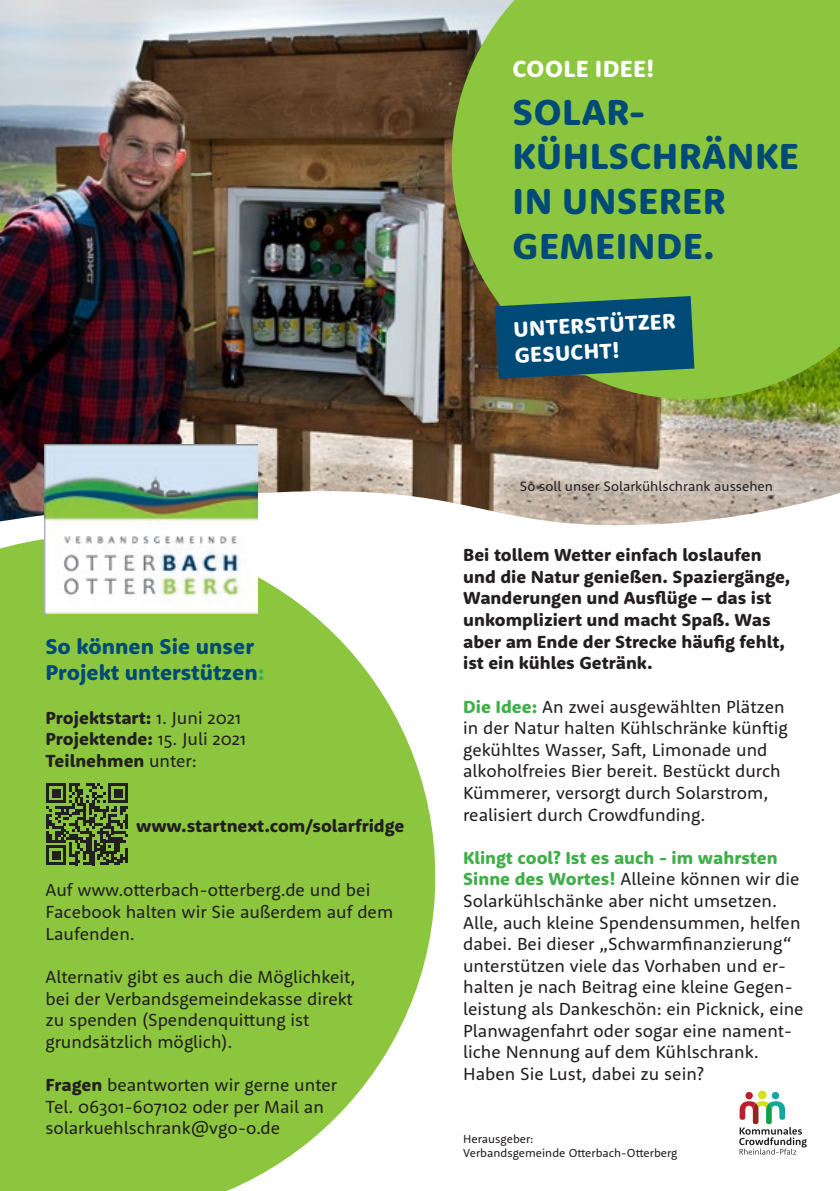
<style>
.page{position:relative;width:840px;height:1191px;background:#fff}
.page>*{position:absolute;margin:0;border:0;box-sizing:border-box;transform-origin:0 0}
.t1{font:800 37.2px/44.6px "Rooney Sans";letter-spacing:.015em;color:#004a77}
.t2{font:800 24px "Rooney Sans";letter-spacing:.015em;color:#fff}
.t3{font:800 22px/26.4px "Rooney Sans";color:#004a77}
.t4{font:800 22px/26.4px "Rooney Sans";color:#fff}
.t5{font:18px/21.6px "Rooney Sans";color:#231f20}
.t6{font:800 18px/21.6px "Rooney Sans";color:#231f20}
.t7{font:14px "Rooney Sans";color:#231f20}
.t8{font:12px/14.4px "Rooney Sans";color:#231f20}
.s1{color:#40ae49}
.s2{font-weight:400}
.s3{font-weight:800}
.s4{font-weight:800;color:#40ae49}
</style>
<div class="page">
<img style="left:0;top:0;width:839px;height:526px">
<svg style="left:0;top:535px;width:435px;height:656px;fill:#8cc63e"></svg>
<svg style="left:451px;top:0;width:388px;height:399px;background:#88bb3d"></svg>
<svg style="left:494px;top:296px;width:200px;height:83px;background:#12566d"></svg>
<img style="left:45px;top:444px;width:212px;height:169px">
<svg style="left:46px;top:783px;width:82px;height:82px;background:#526a2d"></svg>
<hr style="left:125px;top:848px;width:3px;height:14px;background:#231f20">
<svg style="left:757px;top:1090px;width:9px;height:9px"></svg>
<div style="left:745px;top:1092px;width:7px;height:7px;background:#be1d2c;border-radius:50%"></div>
<div style="left:771px;top:1092px;width:7px;height:7px;background:#12a79d;border-radius:50%"></div>
<svg style="left:739px;top:1101px;width:67px;height:53px"></svg>
<p class="t3" style="left:45px;top:632px;width:220px">So können Sie unser<br>Projekt unterstützen<span class="s1">:</span></p>
<p class="t6" style="left:45px;top:706px;width:202px">Projektstart: <span class="s2">1. Juni 2021<br></span>Projektende: <span class="s2">15. Juli 2021<br></span>Teilnehmen <span class="s2">unter:</span></p>
<p class="t6" style="left:136px;top:814px;width:269px">www.startnext.com/solarfridge</p>
<p class="t5" style="left:45px;top:879px;width:349px">Auf www.otterbach-otterberg.de und bei<br>Facebook halten wir Sie außerdem auf dem<br>Laufenden.</p>
<p class="t5" style="left:45px;top:965px;width:311px">Alternativ gibt es auch die Möglichkeit, bei der Verbandsgemeindekasse direkt zu spenden (Spendenquittung ist grundsätzlich möglich).</p>
<p class="t5" style="left:45px;top:1073px;width:293px"><span class="s3">Fragen</span> beantworten wir gerne unter<br>Tel. 06301-607102 oder per Mail an solarkuehlschrank@vgo-o.de</p>
<h2 class="t2" style="left:512px;top:53px;width:144px">COOLE IDEE!</h2>
<h1 class="t1" style="left:512px;top:89px;width:287px">SOLAR-<br>KÜHLSCHRÄNKE<br>IN UNSERER<br>GEMEINDE.</h1>
<p class="t4" style="left:512px;top:315px;width:164px;rotate:-3deg">UNTERSTÜTZER<br>GESUCHT!</p>
<p class="t7" style="left:519px;top:477px;width:255px">So soll unser Solarkühlschrank aussehen</p>
<p class="t6" style="left:463px;top:543px;width:329px">Bei tollem Wetter einfach loslaufen und die Natur genießen. Spaziergänge, Wanderungen und Ausflüge – das ist unkompliziert und macht Spaß. Was aber am Ende der Strecke häufig fehlt, ist ein kühles Getränk.</p>
<p class="t5" style="left:463px;top:695px;width:326px"><span class="s4">Die Idee:</span> An zwei ausgewählten Plätzen in der Natur halten Kühlschränke künftig gekühltes Wasser, Saft, Limonade und alkoholfreies Bier bereit. Bestückt durch Kümmerer, versorgt durch Solarstrom, realisiert durch Crowdfunding.</p>
<p class="t5" style="left:463px;top:846px;width:342px"><span class="s4">Klingt cool? Ist es auch - im wahrsten Sinne des Wortes!</span> Alleine können wir die Solarkühlschänke aber nicht umsetzen.<br>Alle, auch kleine Spendensummen, helfen dabei. Bei dieser „Schwarmfinanzierung“ unterstützen viele das Vorhaben und er&shy;halten je nach Beitrag eine kleine Gegen&shy;leistung als Dankeschön: ein Picknick, eine Planwagenfahrt oder sogar eine nament&shy;liche Nennung auf dem Kühlschrank.<br>Haben Sie Lust, dabei zu sein?</p>
<p class="t8" style="left:463px;top:1131px;width:216px">Herausgeber:<br>Verbandsgemeinde Otterbach-Otterberg</p>
</div>
